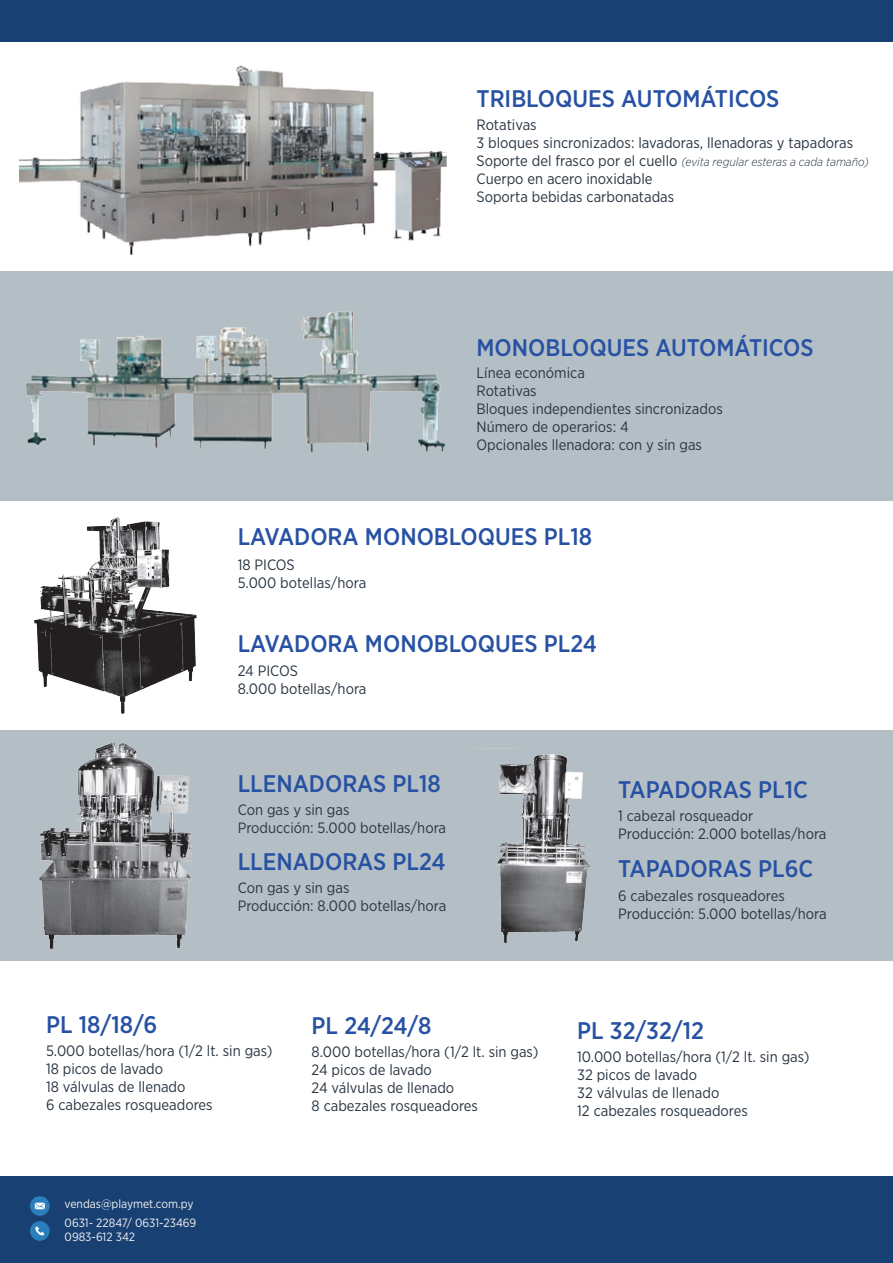
<style>
.page{position:relative;width:893px;height:1263px;background:#fff}
.page>*{position:absolute;margin:0;border:0;box-sizing:border-box;transform-origin:0 0}
.t1{font:500 24px "Gotham Narrow";color:#2751a3}
.t2{font:15px/18px "Gotham Narrow";color:#293541}
.t3{font:italic 300 12px "Gotham Narrow";color:#293541}
.t4{font:12px/18.6px "Gotham Narrow";color:#f0f1f1}
.s1{font-weight:400;font-style:normal;font-size:15px}
</style>
<div class="page">
<div style="left:0;top:271px;width:893px;height:229px;background:#b4bec5"></div>
<div style="left:0;top:1177px;width:893px;height:86px;background:#194072"></div>
<div style="left:0;top:0;width:893px;height:41px;background:#194072"></div>
<div style="left:0;top:731px;width:893px;height:230px;background:#b4bec5"></div>
<img style="left:497px;top:754px;width:92px;height:189px">
<img style="left:40px;top:743px;width:151px;height:205px">
<img style="left:34px;top:517px;width:163px;height:197px">
<svg style="left:30px;top:1196px;width:20px;height:20px"></svg>
<svg style="left:35px;top:1203px;width:10px;height:6px"></svg>
<div style="left:30px;top:1221px;width:20px;height:20px;background:#2a7ebc;border-radius:50%"></div>
<svg style="left:35px;top:1226px;width:9px;height:10px"></svg>
<img style="left:19px;top:65px;width:427px;height:189px">
<img style="left:25px;top:311px;width:420px;height:142px">
<h1 class="t1" style="left:476px;top:83px;width:304px">TRIBLOQUES AUTOMÁTICOS</h1>
<p class="t2" style="left:476px;top:115px;width:378px">Rotativas<br>3 bloques sincronizados: lavadoras, llenadoras y tapadoras</p>
<p class="t3" style="left:476px;top:154px;width:394px"><span class="s1">Soporte del frasco por el cuello</span> (evita regular esteras a cada tamaño)</p>
<p class="t2" style="left:476px;top:169px;width:199px">Cuerpo en acero inoxidable<br>Soporta bebidas carbonatadas</p>
<h1 class="t1" style="left:476px;top:332px;width:339px">MONOBLOQUES AUTOMÁTICOS</h1>
<p class="t2" style="left:476px;top:364px;width:248px">Línea económica<br>Rotativas<br>Bloques independientes sincronizados<br>Número de operarios: 4<br>Opcionales llenadora: con y sin gas</p>
<h1 class="t1" style="left:238px;top:522px;width:356px">LAVADORA MONOBLOQUES PL18</h1>
<p class="t2" style="left:238px;top:555px;width:130px">18 PICOS<br>5.000 botellas/hora</p>
<h1 class="t1" style="left:238px;top:628px;width:361px">LAVADORA MONOBLOQUES PL24</h1>
<p class="t2" style="left:238px;top:662px;width:130px">24 PICOS<br>8.000 botellas/hora</p>
<h1 class="t1" style="left:238px;top:768px;width:205px">LLENADORAS PL18</h1>
<p class="t2" style="left:238px;top:801px;width:210px">Con gas y sin gas<br>Producción: 5.000 botellas/hora</p>
<h1 class="t1" style="left:238px;top:846px;width:210px">LLENADORAS PL24</h1>
<p class="t2" style="left:238px;top:879px;width:210px">Con gas y sin gas<br>Producción: 8.000 botellas/hora</p>
<h1 class="t1" style="left:618px;top:774px;width:191px">TAPADORAS PL1C</h1>
<p class="t2" style="left:618px;top:807px;width:210px">1 cabezal rosqueador<br>Producción: 2.000 botellas/hora</p>
<h1 class="t1" style="left:618px;top:854px;width:197px">TAPADORAS PL6C</h1>
<p class="t2" style="left:618px;top:886px;width:210px">6 cabezales rosqueadores<br>Producción: 5.000 botellas/hora</p>
<h1 class="t1" style="left:46px;top:1010px;width:113px">PL 18/18/6</h1>
<p class="t2" style="left:46px;top:1041px;width:228px">5.000 botellas/hora (1/2 lt. sin gas)<br>18 picos de lavado<br>18 válvulas de llenado<br>6 cabezales rosqueadores</p>
<p class="t4" style="left:65px;top:1194px;width:133px">vendas@playmet.com.py<br>0631- 22847/ 0631-23469</p>
<p class="t4" style="left:65px;top:1228px;width:72px">0983-612 342</p>
<h1 class="t1" style="left:312px;top:1011px;width:121px">PL 24/24/8</h1>
<p class="t2" style="left:312px;top:1042px;width:228px">8.000 botellas/hora (1/2 lt. sin gas)<br>24 picos de lavado<br>24 válvulas de llenado<br>8 cabezales rosqueadores</p>
<h1 class="t1" style="left:577px;top:1015px;width:128px">PL 32/32/12</h1>
<p class="t2" style="left:577px;top:1047px;width:234px">10.000 botellas/hora (1/2 lt. sin gas)<br>32 picos de lavado<br>32 válvulas de llenado<br>12 cabezales rosqueadores</p>
</div>
